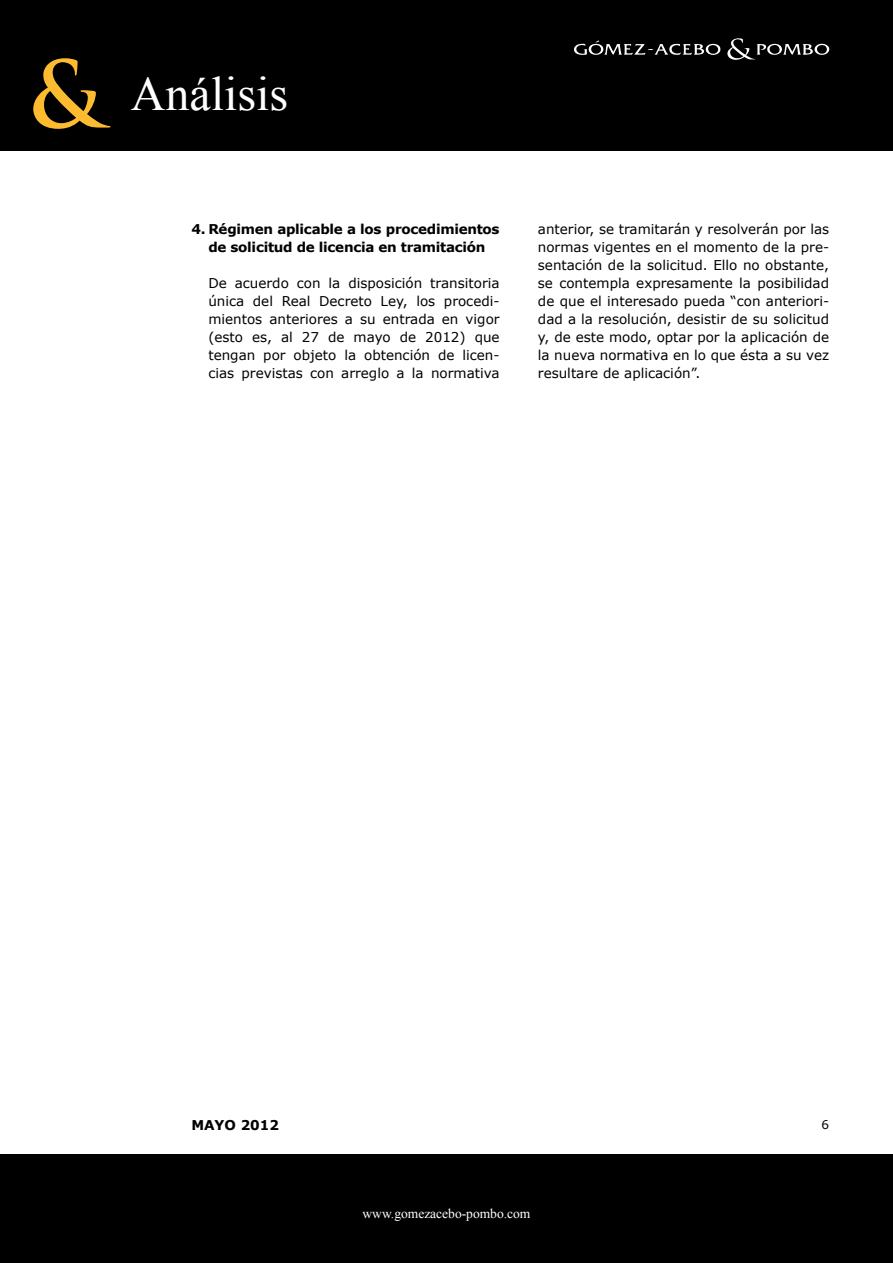
<style>
.page{position:relative;width:893px;height:1263px;background:#fff}
.page>*{position:absolute;margin:0;border:0;box-sizing:border-box;transform-origin:0 0}
.t1{font:700 90px "Trajan Pro";color:#fdbb30}
.t2{font:48px "Times New Roman";color:#fff}
.t3{font:13.5px/18px "Verdana";color:#000;text-align:justify}
.t4{font:700 13.5px/18px "Verdana";letter-spacing:-.02em;color:#000;text-align:center}
.t5{font:13.5px "Times New Roman";color:#fff}
.t6{font:700 13.5px "Verdana";color:#000}
.t7{font:12px "Verdana";color:#000}
</style>
<div class="page">
<div style="left:0;top:0;width:893px;height:151px;background:#000"></div>
<div style="left:0;top:1154px;width:893px;height:109px;background:#000"></div>
<svg style="left:727px;top:38px;width:102px;height:22px"></svg>
<svg style="left:574px;top:41px;width:147px;height:14px"></svg>
<h1 class="t1" style="left:28px;top:39px;width:76px">&amp;</h1>
<h2 class="t2" style="left:131px;top:62px;width:159px">Análisis</h2>
<p class="t4" style="left:191px;top:220px;width:310px">4. Régimen aplicable a los procedimientos de solicitud de licencia en tramitación</p>
<p class="t3" style="left:208px;top:274px;width:293px">De acuerdo con la disposición transitoria única del Real Decreto Ley, los procedi&shy;mientos anteriores a su entrada en vigor (esto es, al 27 de mayo de 2012) que tengan por objeto la obtención de licen&shy;cias previstas con arreglo a la normativa</p>
<p class="t3" style="left:538px;top:220px;width:293px">anterior, se tramitarán y resolverán por las normas vigentes en el momento de la pre&shy;sentación de la solicitud. Ello no obstante, se contempla expresamente la posibilidad de que el interesado pueda “con anteriori&shy;dad a la resolución, desistir de su solicitud y, de este modo, optar por la aplicación de la nueva normativa en lo que ésta a su vez resultare de aplicación”.</p>
<p class="t6" style="left:191px;top:1115px;width:89px">MAYO 2012</p>
<p class="t5" style="left:363px;top:1204px;width:169px">www.gomezacebo-pombo.com</p>
<p class="t7" style="left:822px;top:1117px;width:9px">6</p>
</div>
